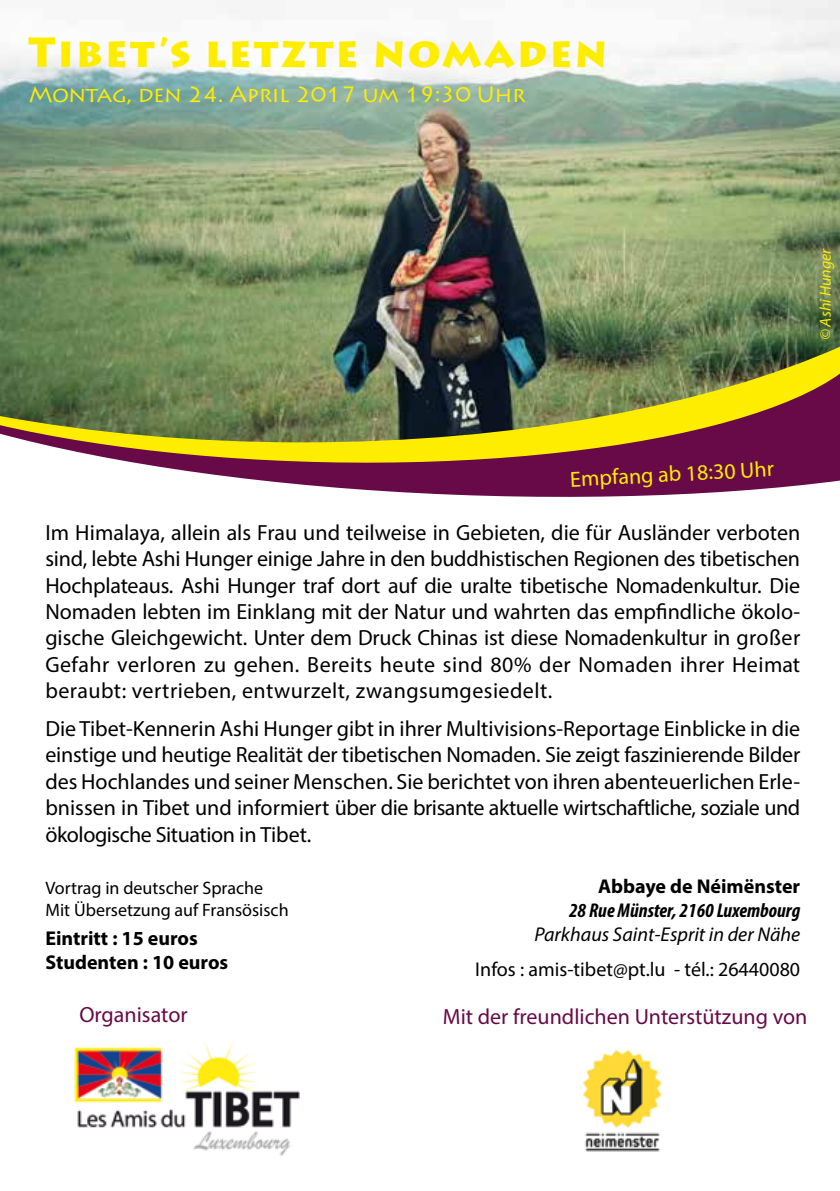
<style>
.page{position:relative;width:840px;height:1191px;background:#fff}
.page>*{position:absolute;margin:0;border:0;box-sizing:border-box;transform-origin:0 0}
.t1{font:900 42px "Lithos Pro";letter-spacing:.06em;color:#ffed00;scale:.95 1}
.t2{font:22px/26.4px "Myriad Pro";letter-spacing:.005em;color:#000;text-align:justify}
.t3{font:22px "Myriad Pro";color:#670a47}
.t4{font:22px "Lithos Pro";letter-spacing:-.02em;color:#ffed00}
.t5{font:22px "Myriad Pro";color:#ffed00}
.t6{font:700 20px/24px "Myriad Pro";color:#000}
.t7{font:20px "Myriad Pro";color:#000}
.t8{font:italic 20px "Myriad Pro";color:#000}
.t9{font:italic 700 condensed 20px "Myriad Pro";color:#000}
.t10{font:18px/21.6px "Myriad Pro";color:#000}
.t11{font:italic 16px "Myriad Pro";color:#ffed00}
</style>
<div class="page">
<svg style="left:174px;top:469px;width:665px;height:28px;fill:#670a47"></svg>
<img style="left:583px;top:1050px;width:79px;height:102px">
<img style="left:74px;top:1042px;width:226px;height:113px">
<svg style="left:33px;top:442px;width:806px;height:27px;background:#a86d3c"></svg>
<img style="left:0;top:0;width:839px;height:442px">
<h1 class="t1" style="left:29px;top:27px;width:610px">Tibet’s letzte nomaden</h1>
<p class="t4" style="left:29px;top:82px;width:498px">Montag, den 24. April 2017 um 19:30 Uhr</p>
<p class="t11" style="left:815px;top:340px;width:94px;rotate:-90deg">© Ashi Hunger</p>
<p class="t5" style="left:569px;top:465px;width:205px;rotate:-3deg">Empfang ab 18:30 Uhr</p>
<p class="t2" style="left:45px;top:519px;width:756px">Im Himalaya, allein als Frau und teilweise in Gebieten, die für Ausländer verboten sind, lebte Ashi Hunger einige Jahre in den buddhistischen Regionen des tibetischen Hochplateaus. Ashi Hunger traf dort auf die uralte tibetische Nomadenkultur. Die Nomaden lebten im Einklang mit der Natur und wahrten das empfindliche ökolo&shy;gische Gleichgewicht. Unter dem Druck Chinas ist diese Nomadenkultur in großer Gefahr verloren zu gehen. Bereits heute sind 80% der Nomaden ihrer Heimat beraubt: vertrieben, entwurzelt, zwangsumgesiedelt.</p>
<p class="t2" style="left:45px;top:715px;width:756px">Die Tibet-Kennerin Ashi Hunger gibt in ihrer Multivisions-Reportage Einblicke in die einstige und heutige Realität der tibetischen Nomaden. Sie zeigt faszinierende Bilder des Hochlandes und seiner Menschen. Sie berichtet von ihren abenteuerlichen Erle&shy;bnissen in Tibet und informiert über die brisante aktuelle wirtschaftliche, soziale und ökologische Situation in Tibet.</p>
<p class="t10" style="left:45px;top:877px;width:245px">Vortrag in deutscher Sprache<br>Mit Übersetzung auf Fransösisch</p>
<p class="t6" style="left:45px;top:926px;width:184px">Eintritt : 15 euros<br>Studenten : 10 euros</p>
<p class="t3" style="left:442px;top:1003px;width:366px">Mit der freundlichen Unterstützung von</p>
<p class="t6" style="left:598px;top:873px;width:203px">Abbaye de Néimënster</p>
<p class="t9" style="left:568px;top:897px;width:232px">28 Rue Münster, 2160 Luxembourg</p>
<p class="t8" style="left:534px;top:921px;width:267px">Parkhaus Saint-Esprit in der Nähe</p>
<p class="t7" style="left:475px;top:957px;width:326px">Infos : amis-tibet@pt.lu - tél.: 26440080</p>
<p class="t3" style="left:79px;top:1000px;width:110px">Organisator</p>
</div>
